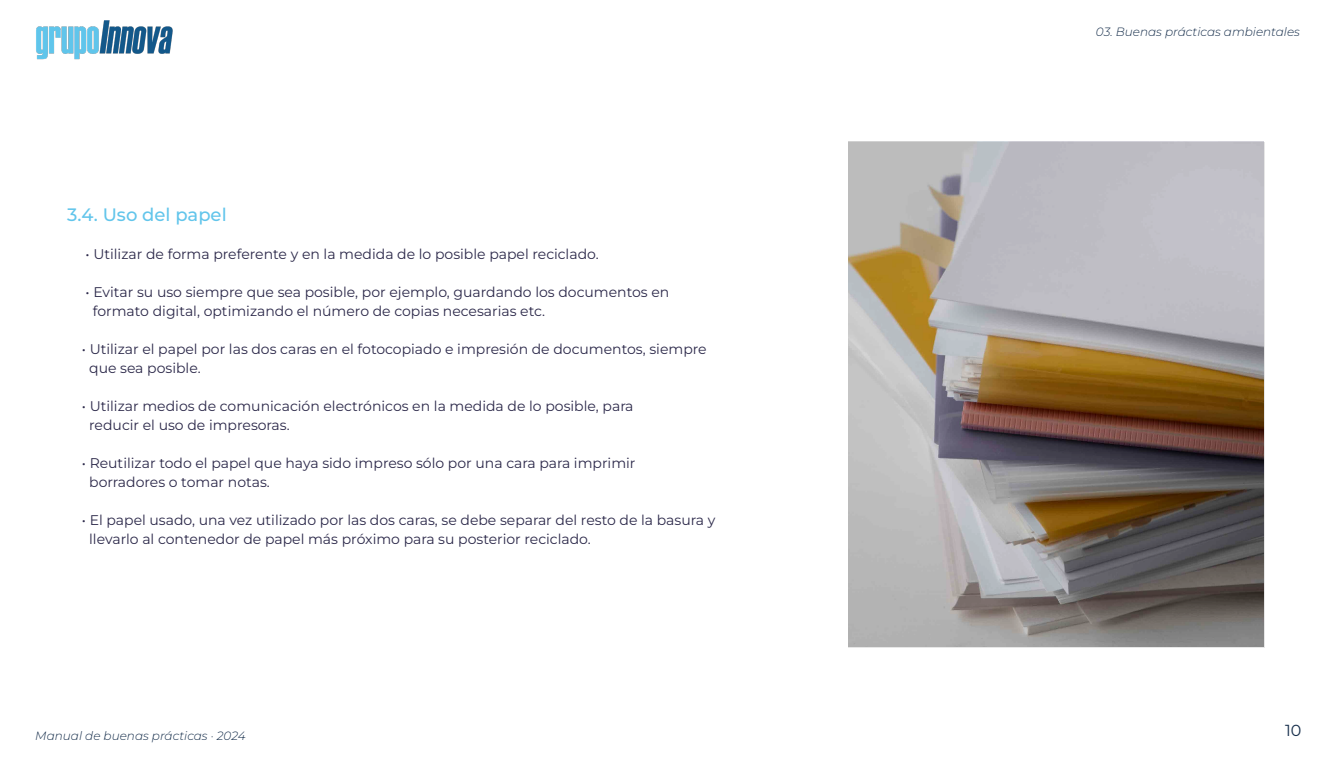
<style>
.page{position:relative;width:1336px;height:768px;background:#fff}
.page>*{position:absolute;margin:0;border:0;box-sizing:border-box;transform-origin:0 0}
.t1{font:500 18px "Montserrat";color:#62c5eb}
.t2{font:16px "Montserrat";color:#162e4b}
.t3{font:14px/19px "Montserrat";color:#2c294a}
.t4{font:italic 300 12px "Montserrat";color:#162e4b}
</style>
<div class="page">
<svg style="left:848px;top:142px;width:416px;height:505px"></svg>
<img style="left:36px;top:20px;width:137px;height:40px">
<p class="t1" style="left:67px;top:202px;width:161px">3.4. Uso del papel</p>
<p class="t3" style="left:86px;top:245px;width:515px">• Utilizar de forma preferente y en la medida de lo posible papel reciclado.</p>
<p class="t3" style="left:93px;top:283px;width:578px;text-indent:-7px">• Evitar su uso siempre que sea posible, por ejemplo, guardando los documentos en formato digital, optimizando el número de copias necesarias etc.</p>
<p class="t3" style="left:89px;top:340px;width:619px;text-indent:-7px">• Utilizar el papel por las dos caras en el fotocopiado e impresión de documentos, siempre que sea posible.</p>
<p class="t3" style="left:89px;top:397px;width:546px;text-indent:-7px">• Utilizar medios de comunicación electrónicos en la medida de lo posible, para reducir el uso de impresoras.</p>
<p class="t3" style="left:89px;top:454px;width:548px;text-indent:-7px">• Reutilizar todo el papel que haya sido impreso sólo por una cara para imprimir borradores o tomar notas.</p>
<p class="t3" style="left:89px;top:511px;width:628px;text-indent:-7px">• El papel usado, una vez utilizado por las dos caras, se debe separar del resto de la basura y llevarlo al contenedor de papel más próximo para su posterior reciclado.</p>
<p class="t4" style="left:35px;top:727px;width:212px">Manual de buenas prácticas · 2024</p>
<p class="t4" style="left:1096px;top:24px;width:206px">03. Buenas prácticas ambientales</p>
<p class="t2" style="left:1285px;top:720px;width:18px">10</p>
</div>
